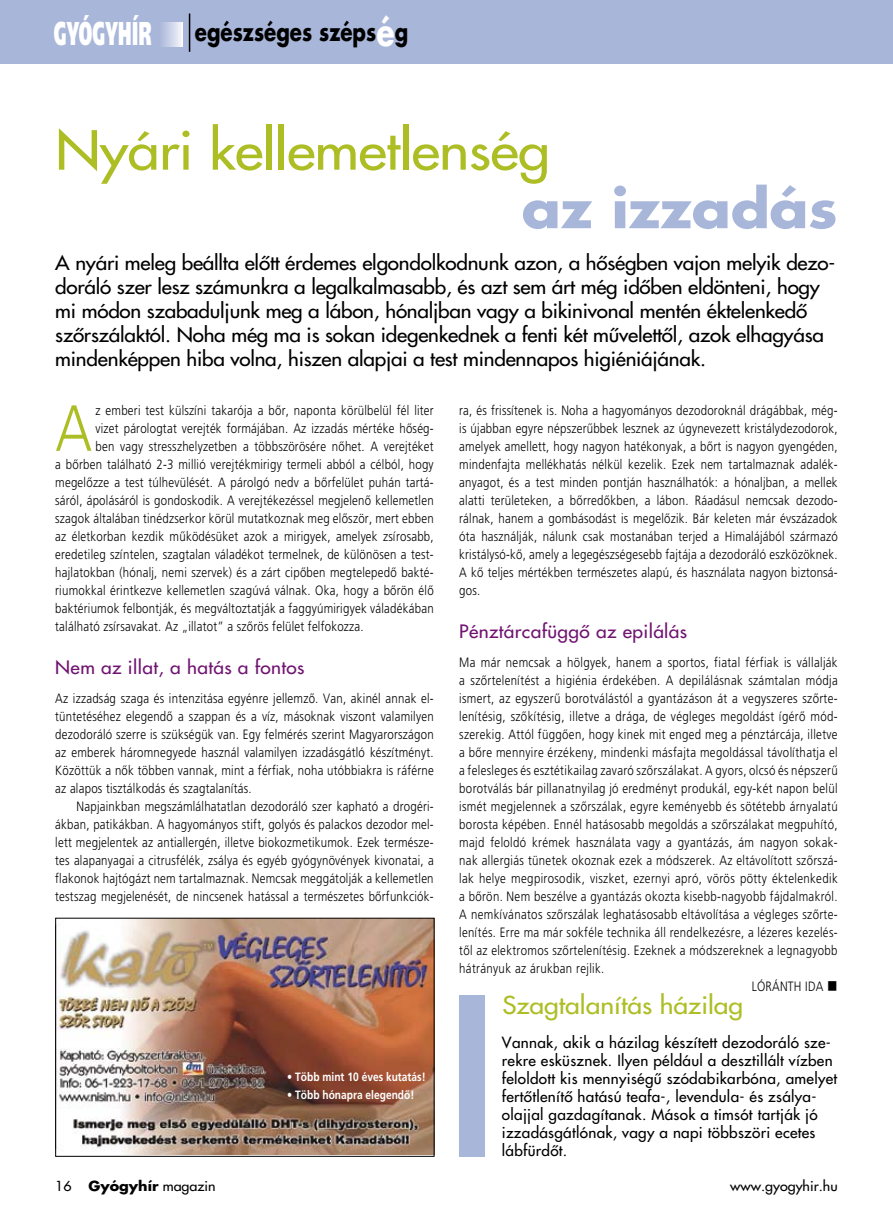
<style>
.page{position:relative;width:893px;height:1212px;background:#fff}
.page>*{position:absolute;margin:0;border:0;box-sizing:border-box;transform-origin:0 0}
.t1{font:300 65.1px "Frutiger Alt";color:#adbe25;scale:.85 1}
.t2{font:300 52.5px "Futura Hungary";letter-spacing:-.01em;color:#adbe25;scale:1.1 1}
.t3{font:700 52.5px "Futura Hungary";letter-spacing:-.01em;color:#a8b6d9;scale:1.1 1}
.t4{font:800 33px "Frutiger Alt";letter-spacing:.025em;color:#fff;scale:.5 1}
.t5{font:24.9px "KB Futura Bold";color:#000;scale:.8 1}
.t6{font:300 24px "Futura Hungary";color:#adbe25;scale:1.1 1}
.t7{font:300 19.5px/24px "Futura Hungary";letter-spacing:-.01em;color:#000;scale:1.06 1}
.t8{font:300 18px "Futura Hungary";letter-spacing:.02em;color:#701471;scale:1.06 1}
.t9{font:300 15px/18px "Futura Hungary";letter-spacing:.02em;color:#000}
.t10{font:300 13.5px/18px "Frutiger Alt";letter-spacing:.03em;color:#000;text-align:justify;scale:.85 1}
.t11{font:300 13.5px "Futura Hungary";color:#000;scale:1.06 1}
.t12{font:700 13.5px "Futura Hungary";color:#000;scale:1.06 1}
.t13{font:700 12px "Frutiger Alt";color:#fff;scale:.85 1}
.s1{font-size:37.5px;color:#fff}
.s2{font-weight:300}
</style>
<div class="page">
<div style="left:0;top:0;width:893px;height:64px;background:#a8b6d9"></div>
<svg style="left:163px;top:23px;width:19px;height:23px"></svg>
<hr style="left:189px;top:14px;width:1px;height:38px;background:#000">
<img style="left:57px;top:920px;width:375px;height:234px">
<div style="left:55px;top:918px;width:379px;height:239px;border:1px solid #000"></div>
<div style="left:459px;top:995px;width:26px;height:162px;background:#a8b6d9"></div>
<h3 class="t4" style="left:54px;top:14px;width:197px">Gyógyhír</h3>
<h3 class="t5" style="left:195px;top:15px;width:268px">egészséges széps<span class="s1">é</span>g</h3>
<h2 class="t2" style="left:55px;top:116px;width:451px">Nyári kellemetlenség</h2>
<h2 class="t3" style="left:522px;top:172px;width:289px">az izzadás</h2>
<p class="t7" style="left:55px;top:250px;width:737px">A nyári meleg beállta elôtt érdemes elgondolkodnunk azon, a hôségben vajon melyik dezo&shy;doráló szer lesz számunkra a legalkalmasabb, és azt sem árt még idôben eldönteni, hogy mi módon szabaduljunk meg a lábon, hónaljban vagy a bikinivonal mentén éktelenkedô szôrszálaktól. Noha még ma is sokan idegenkednek a fenti két mûvelettôl, azok elhagyása mindenképpen hiba volna, hiszen alapjai a test mindennapos higiéniájának.</p>
<h1 class="t1" style="left:55px;top:391px;width:45px">A</h1>
<p class="t10" style="left:95px;top:401px;width:399px">z emberi test külszíni takarója a bôr, naponta körülbelül fél liter</p>
<p class="t10" style="left:95px;top:419px;width:399px">vizet párologtat verejték formájában. Az izzadás mértéke hôség-</p>
<p class="t10" style="left:95px;top:437px;width:399px">ben vagy stresszhelyzetben a többszörösére nôhet. A verejtéket</p>
<p class="t10" style="left:55px;top:455px;width:447px">a bôrben található 2-3 millió verejtékmirigy termeli abból a célból, hogy</p>
<p class="t10" style="left:55px;top:473px;width:447px">megelôzze a test túlhevülését. A párolgó nedv a bôrfelület puhán tartá-</p>
<p class="t10" style="left:55px;top:491px;width:447px">sáról, ápolásáról is gondoskodik. A verejtékezéssel megjelenô kellemetlen</p>
<p class="t10" style="left:55px;top:509px;width:447px">szagok általában tinédzserkor körül mutatkoznak meg elôször, mert ebben</p>
<p class="t10" style="left:55px;top:527px;width:447px">az életkorban kezdik mûködésüket azok a mirigyek, amelyek zsírosabb,</p>
<p class="t10" style="left:55px;top:545px;width:447px">eredetileg színtelen, szagtalan váladékot termelnek, de különösen a test-</p>
<p class="t10" style="left:55px;top:563px;width:447px">hajlatokban (hónalj, nemi szervek) és a zárt cipôben megtelepedô bakté-</p>
<p class="t10" style="left:55px;top:581px;width:447px">riumokkal érintkezve kellemetlen szagúvá válnak. Oka, hogy a bôrön élô</p>
<p class="t10" style="left:55px;top:599px;width:447px">baktériumok felbontják, és megváltoztatják a faggyúmirigyek váladékában</p>
<p class="t10" style="left:55px;top:617px;width:364px">található zsírsavakat. Az „illatot” a szôrös felület felfokozza.</p>
<h3 class="t8" style="left:55px;top:655px;width:237px">Nem az illat, a hatás a fontos</h3>
<p class="t10" style="left:55px;top:689px;width:447px">Az izzadság szaga és intenzitása egyénre jellemzô. Van, akinél annak el&shy;tüntetéséhez elegendô a szappan és a víz, másoknak viszont valamilyen dezodoráló szerre is szükségük van. Egy felmérés szerint Magyarországon az emberek háromnegyede használ valamilyen izzadásgátló készítményt.<br>Közöttük a nôk többen vannak, mint a férfiak, noha utóbbiakra is ráférne az alapos tisztálkodás és szagtalanítás.</p>
<p class="t10" style="left:55px;top:797px;width:447px;text-indent:21px">Napjainkban megszámlálhatatlan dezodoráló szer kapható a drogéri&shy;ákban, patikákban. A hagyományos stift, golyós és palackos dezodor mel&shy;lett megjelentek az antiallergén, illetve biokozmetikumok. Ezek természe&shy;tes alapanyagai a citrusfélék, zsálya és egyéb gyógynövények kivonatai, a flakonok hajtógázt nem tartalmaznak. Nemcsak meggátolják a kellemetlen testszag megjelenését, de nincsenek hatással a természetes bôrfunkciók-</p>
<p class="t13" style="left:287px;top:1070px;width:164px">• Több mint 10 éves kutatás!</p>
<p class="t13" style="left:287px;top:1088px;width:151px">• Több hónapra elegendô!</p>
<p class="t10" style="left:459px;top:401px;width:447px">ra, és frissítenek is. Noha a hagyományos dezodoroknál drágábbak, még&shy;is újabban egyre népszerûbbek lesznek az úgynevezett kristálydezodorok, amelyek amellett, hogy nagyon hatékonyak, a bôrt is nagyon gyengéden, mindenfajta mellékhatás nélkül kezelik. Ezek nem tartalmaznak adalék&shy;anyagot, és a test minden pontján használhatók: a hónaljban, a mellek alatti területeken, a bôrredôkben, a lábon. Ráadásul nemcsak dezodo&shy;rálnak, hanem a gombásodást is megelôzik. Bár keleten már évszázadok óta használják, nálunk csak mostanában terjed a Himalájából származó kristálysó-kô, amely a legegészségesebb fajtája a dezodoráló eszközöknek.<br>A kô teljes mértékben természetes alapú, és használata nagyon biztonsá&shy;gos.</p>
<h3 class="t8" style="left:459px;top:619px;width:217px">Pénztárcafüggô az epilálás</h3>
<p class="t10" style="left:459px;top:653px;width:447px">Ma már nemcsak a hölgyek, hanem a sportos, fiatal férfiak is vállalják</p>
<p class="t10" style="left:459px;top:671px;width:447px">a szôrtelenítést a higiénia érdekében. A depilálásnak számtalan módja</p>
<p class="t10" style="left:459px;top:689px;width:447px">ismert, az egyszerû borotválástól a gyantázáson át a vegyszeres szôrte-</p>
<p class="t10" style="left:459px;top:707px;width:447px">lenítésig, szôkítésig, illetve a drága, de végleges megoldást ígérô mód-</p>
<p class="t10" style="left:459px;top:725px;width:447px">szerekig. Attól függôen, hogy kinek mit enged meg a pénztárcája, illetve</p>
<p class="t10" style="left:459px;top:743px;width:447px">a bôre mennyire érzékeny, mindenki másfajta megoldással távolíthatja el</p>
<p class="t10" style="left:459px;top:761px;width:447px">a felesleges és esztétikailag zavaró szôrszálakat. A gyors, olcsó és népszerû</p>
<p class="t10" style="left:459px;top:779px;width:447px">borotválás bár pillanatnyilag jó eredményt produkál, egy-két napon belül</p>
<p class="t10" style="left:459px;top:797px;width:447px">ismét megjelennek a szôrszálak, egyre keményebb és sötétebb árnyalatú</p>
<p class="t10" style="left:459px;top:815px;width:447px">borosta képében. Ennél hatásosabb megoldás a szôrszálakat megpuhító,</p>
<p class="t10" style="left:459px;top:833px;width:447px">majd feloldó krémek használata vagy a gyantázás, ám nagyon sokak-</p>
<p class="t10" style="left:459px;top:851px;width:447px">nak allergiás tünetek okoznak ezek a módszerek. Az eltávolított szôrszá-</p>
<p class="t10" style="left:459px;top:869px;width:447px">lak helye megpirosodik, viszket, ezernyi apró, vörös pötty éktelenkedik</p>
<p class="t10" style="left:459px;top:887px;width:447px">a bôrön. Nem beszélve a gyantázás okozta kisebb-nagyobb fájdalmakról.</p>
<p class="t10" style="left:459px;top:905px;width:447px">A nemkívánatos szôrszálak leghatásosabb eltávolítása a végleges szôrte-</p>
<p class="t10" style="left:459px;top:923px;width:447px">lenítés. Erre ma már sokféle technika áll rendelkezésre, a lézeres kezelés-</p>
<p class="t10" style="left:459px;top:941px;width:447px">tôl az elektromos szôrtelenítésig. Ezeknek a módszereknek a legnagyobb</p>
<p class="t10" style="left:459px;top:959px;width:172px">hátrányuk az árukban rejlik.</p>
<p class="t10" style="left:752px;top:977px;width:43px">Lóránth</p>
<p class="t10" style="left:805px;top:977px;width:40px">Ida ■</p>
<h3 class="t6" style="left:502px;top:990px;width:220px">Szagtalanítás házilag</h3>
<p class="t9" style="left:502px;top:1033px;width:337px">Vannak, akik a házilag készített dezodoráló sze&shy;rekre esküsznek. Ilyen például a desztillált vízben feloldott kis mennyiségû szódabikarbóna, amelyet fertôtlenítô hatású teafa-, levendula- és zsálya&shy;olajjal gazdagítanak. Mások a timsót tartják jó izzadásgátlónak, vagy a napi többszöri ecetes lábfürdôt.</p>
<p class="t11" style="left:55px;top:1177px;width:16px">16</p>
<p class="t12" style="left:88px;top:1176px;width:122px">Gyógyhír <span class="s2">magazin</span></p>
<p class="t11" style="left:730px;top:1177px;width:103px">www.gyogyhir.hu</p>
</div>
